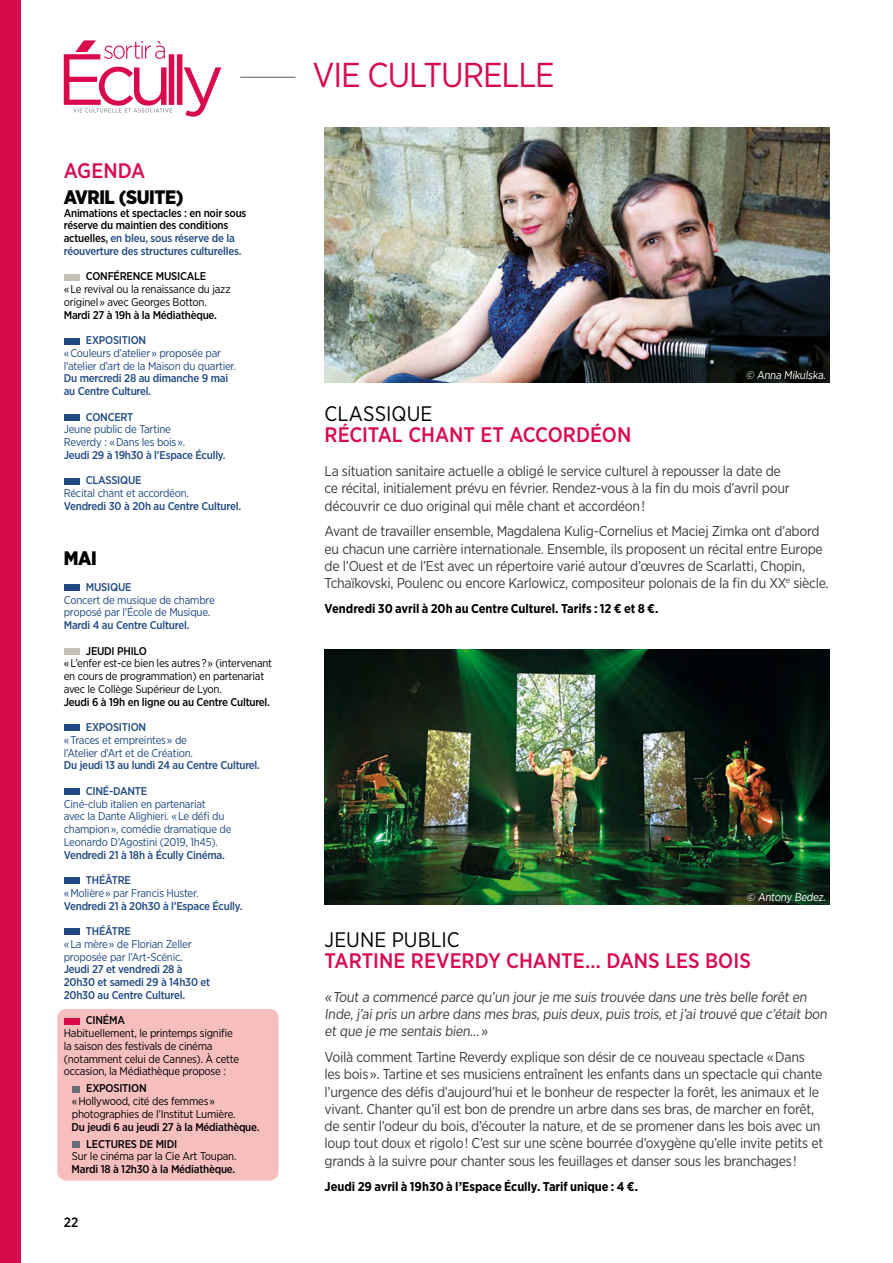
<style>
.page{position:relative;width:893px;height:1263px;background:#fff}
.page>*{position:absolute;margin:0;border:0;box-sizing:border-box;transform-origin:0 0}
.t1{font:34.5px "Gotham Narrow";letter-spacing:-.03em;color:#d90a4c}
.t2{font:500 21px "Gotham Narrow";color:#d90a4c}
.t3{font:21px "Gotham Narrow";letter-spacing:.005em;color:#000}
.t4{font:900 19.5px "Gotham Narrow";letter-spacing:-.02em;color:#000}
.t5{font:14.25px/17.2px "Gotham Narrow";letter-spacing:-.02em;color:#3c3c3b}
.t6{font:500 13.5px "Gotham Narrow";color:#000}
.t7{font:700 12.75px "Gotham Narrow";letter-spacing:-.005em;color:#000}
.t8{font:11.25px/12.8px "Gotham Narrow";letter-spacing:-.02em;color:#204982}
.t9{font:11.25px/12.8px "Gotham Narrow";letter-spacing:-.02em;color:#000}
.t10{font:500 11.25px/12.8px "Gotham Narrow";letter-spacing:-.02em;color:#204982}
.t11{font:500 11.25px/12.8px "Gotham Narrow";letter-spacing:-.02em;color:#000}
.t12{font:11.25px "Gotham Narrow";color:#fff}
.s1{color:#204982}
</style>
<div class="page">
<div style="left:0;top:0;width:21px;height:1263px;background:#d90a4c"></div>
<svg style="left:64px;top:40px;width:157px;height:77px"></svg>
<hr style="left:892px;top:754px;width:1px;height:437px;background:#f4f3f1">
<div style="left:57px;top:1009px;width:222px;height:171px;background:#f7bebe;border-radius:9px"></div>
<hr style="left:240px;top:77px;width:56px;height:1px;background:#575a66">
<div style="left:64px;top:274px;width:15px;height:6px;background:#c7c0b4"></div>
<div style="left:64px;top:338px;width:15px;height:6px;background:#204982"></div>
<div style="left:64px;top:414px;width:15px;height:7px;background:#204982"></div>
<div style="left:64px;top:478px;width:15px;height:6px;background:#204982"></div>
<div style="left:64px;top:585px;width:15px;height:6px;background:#204982"></div>
<div style="left:64px;top:648px;width:15px;height:6px;background:#c7c0b4"></div>
<div style="left:64px;top:725px;width:15px;height:6px;background:#204982"></div>
<div style="left:64px;top:789px;width:15px;height:6px;background:#204982"></div>
<div style="left:64px;top:878px;width:15px;height:6px;background:#204982"></div>
<div style="left:64px;top:929px;width:15px;height:6px;background:#204982"></div>
<div style="left:64px;top:1018px;width:15px;height:6px;background:#d90a4c"></div>
<div style="left:72px;top:1086px;width:8px;height:6px;background:#676b77"></div>
<div style="left:72px;top:1141px;width:8px;height:6px;background:#676b77"></div>
<img style="left:325px;top:128px;width:504px;height:255px">
<img style="left:325px;top:649px;width:504px;height:255px">
<h2 class="t2" style="left:64px;top:158px;width:83px">AGENDA</h2>
<h3 class="t4" style="left:64px;top:184px;width:121px">AVRIL (SUITE)</h3>
<p class="t11" style="left:64px;top:206px;width:184px">Animations et spectacles : en noir sous réserve du maintien des conditions actuelles, <span class="s1">en bleu, sous réserve de la réouverture des structures culturelles.</span></p>
<p class="t11" style="left:86px;top:270px;width:122px">CONFÉRENCE MUSICALE</p>
<p class="t9" style="left:64px;top:283px;width:168px">« Le revival ou la renaissance du jazz originel » avec Georges Botton.</p>
<p class="t11" style="left:64px;top:308px;width:155px">Mardi 27 à 19h à la Médiathèque.</p>
<p class="t10" style="left:86px;top:334px;width:62px">EXPOSITION</p>
<p class="t8" style="left:64px;top:346px;width:174px">« Couleurs d’atelier » proposée par l’atelier d’art de la Maison du quartier.</p>
<p class="t10" style="left:64px;top:372px;width:166px">Du mercredi 28 au dimanche 9 mai au Centre Culturel.</p>
<p class="t10" style="left:86px;top:410px;width:49px">CONCERT</p>
<p class="t8" style="left:64px;top:423px;width:123px">Jeune public de Tartine<br>Reverdy : « Dans les bois ».</p>
<p class="t10" style="left:64px;top:448px;width:163px">Jeudi 29 à 19h30 à l’Espace Écully.</p>
<p class="t10" style="left:86px;top:474px;width:57px">CLASSIQUE</p>
<p class="t8" style="left:64px;top:487px;width:127px">Récital chant et accordéon.</p>
<p class="t10" style="left:64px;top:499px;width:179px">Vendredi 30 à 20h au Centre Culturel.</p>
<h3 class="t4" style="left:64px;top:545px;width:34px">MAI</h3>
<p class="t10" style="left:86px;top:580px;width:47px">MUSIQUE</p>
<p class="t8" style="left:64px;top:593px;width:152px">Concert de musique de chambre proposé par l’École de Musique.</p>
<p class="t10" style="left:64px;top:618px;width:127px">Mardi 4 au Centre Culturel.</p>
<p class="t11" style="left:86px;top:644px;width:63px">JEUDI PHILO</p>
<p class="t9" style="left:64px;top:657px;width:210px">« L’enfer est-ce bien les autres ? » (intervenant en cours de programmation) en partenariat avec le Collège Supérieur de Lyon.</p>
<p class="t11" style="left:64px;top:695px;width:208px">Jeudi 6 à 19h en ligne ou au Centre Culturel.</p>
<p class="t10" style="left:86px;top:720px;width:62px">EXPOSITION</p>
<p class="t8" style="left:64px;top:733px;width:131px">« Traces et empreintes » de l’Atelier d’Art et de Création.</p>
<p class="t10" style="left:64px;top:759px;width:198px">Du jeudi 13 au lundi 24 au Centre Culturel.</p>
<p class="t10" style="left:86px;top:784px;width:63px">CINÉ-DANTE</p>
<p class="t8" style="left:64px;top:797px;width:169px">Ciné-club italien en partenariat<br>avec la Dante Alighieri. « Le défi du champion », comédie dramatique de Leonardo D’Agostini (2019, 1h45).</p>
<p class="t10" style="left:64px;top:848px;width:163px">Vendredi 21 à 18h à Écully Cinéma.</p>
<p class="t10" style="left:86px;top:873px;width:46px">THÉÂTRE</p>
<p class="t8" style="left:64px;top:886px;width:136px">« Molière » par Francis Huster.</p>
<p class="t10" style="left:64px;top:899px;width:180px">Vendredi 21 à 20h30 à l’Espace Écully.</p>
<p class="t10" style="left:86px;top:924px;width:46px">THÉÂTRE</p>
<p class="t8" style="left:64px;top:937px;width:129px">« La mère » de Florian Zeller proposée par l’Art-Scénic.</p>
<p class="t10" style="left:64px;top:963px;width:148px">Jeudi 27 et vendredi 28 à<br>20h30 et samedi 29 à 14h30 et<br>20h30 au Centre Culturel.</p>
<p class="t11" style="left:86px;top:1014px;width:41px">CINÉMA</p>
<p class="t9" style="left:64px;top:1026px;width:177px">Habituellement, le printemps signifie la saison des festivals de cinéma (notamment celui de Cannes). À cette occasion, la Médiathèque propose :</p>
<p class="t11" style="left:86px;top:1082px;width:62px">EXPOSITION</p>
<p class="t9" style="left:72px;top:1094px;width:165px">« Hollywood, cité des femmes » photographies de l’Institut Lumière.</p>
<p class="t11" style="left:86px;top:1118px;width:175px;line-height:17px;text-indent:-15px">Du jeudi 6 au jeudi 27 à la Médiathèque.<br>LECTURES DE MIDI</p>
<p class="t9" style="left:72px;top:1150px;width:166px">Sur le cinéma par la Cie Art Toupan.</p>
<p class="t11" style="left:72px;top:1162px;width:165px">Mardi 18 à 12h30 à la Médiathèque.</p>
<p class="t6" style="left:64px;top:1214px;width:16px">22</p>
<h1 class="t1" style="left:312px;top:54px;width:244px">VIE CULTURELLE</h1>
<p class="t12" style="left:746px;top:368px;width:83px">© Anna Mikulska.</p>
<h2 class="t3" style="left:325px;top:400px;width:109px">CLASSIQUE</h2>
<h2 class="t2" style="left:325px;top:421px;width:308px">RÉCITAL CHANT ET ACCORDÉON</h2>
<p class="t5" style="left:325px;top:462px;width:467px">La situation sanitaire actuelle a obligé le service culturel à repousser la date de ce récital, initialement prévu en février. Rendez-vous à la fin du mois d’avril pour découvrir ce duo original qui mêle chant et accordéon !</p>
<p class="t5" style="left:325px;top:522px;width:506px">Avant de travailler ensemble, Magdalena Kulig-Cornelius et Maciej Zimka ont d’abord eu chacun une carrière internationale. Ensemble, ils proposent un récital entre Europe de l’Ouest et de l’Est avec un répertoire varié autour d’œuvres de Scarlatti, Chopin, Tchaïkovski, Poulenc ou encore Karlowicz, compositeur polonais de la fin du XX<sup>e</sup> siècle.</p>
<p class="t7" style="left:325px;top:600px;width:335px">Vendredi 30 avril à 20h au Centre Culturel. Tarifs : 12 € et 8 €.</p>
<p class="t12" style="left:747px;top:890px;width:82px">© Antony Bedez.</p>
<h2 class="t3" style="left:325px;top:926px;width:137px">JEUNE PUBLIC</h2>
<h2 class="t2" style="left:325px;top:947px;width:428px">TARTINE REVERDY CHANTE… DANS LES BOIS</h2>
<p class="t5" style="left:325px;top:988px;width:506px">« Tout a commencé parce qu’un jour je me suis trouvée dans une très belle forêt en<br>Inde, j’ai pris un arbre dans mes bras, puis deux, puis trois, et j’ai trouvé que c’était bon et que je me sentais bien… »</p>
<p class="t5" style="left:325px;top:1048px;width:500px">Voilà comment Tartine Reverdy explique son désir de ce nouveau spectacle « Dans les bois ». Tartine et ses musiciens entraînent les enfants dans un spectacle qui chante l’urgence des défis d’aujourd’hui et le bonheur de respecter la forêt, les animaux et le vivant. Chanter qu’il est bon de prendre un arbre dans ses bras, de marcher en forêt, de sentir l’odeur du bois, d’écouter la nature, et de se promener dans les bois avec un loup tout doux et rigolo ! C’est sur une scène bourrée d’oxygène qu’elle invite petits et grands à la suivre pour chanter sous les feuillages et danser sous les branchages !</p>
<p class="t7" style="left:325px;top:1178px;width:315px">Jeudi 29 avril à 19h30 à l’Espace Écully. Tarif unique : 4 €.</p>
</div>
